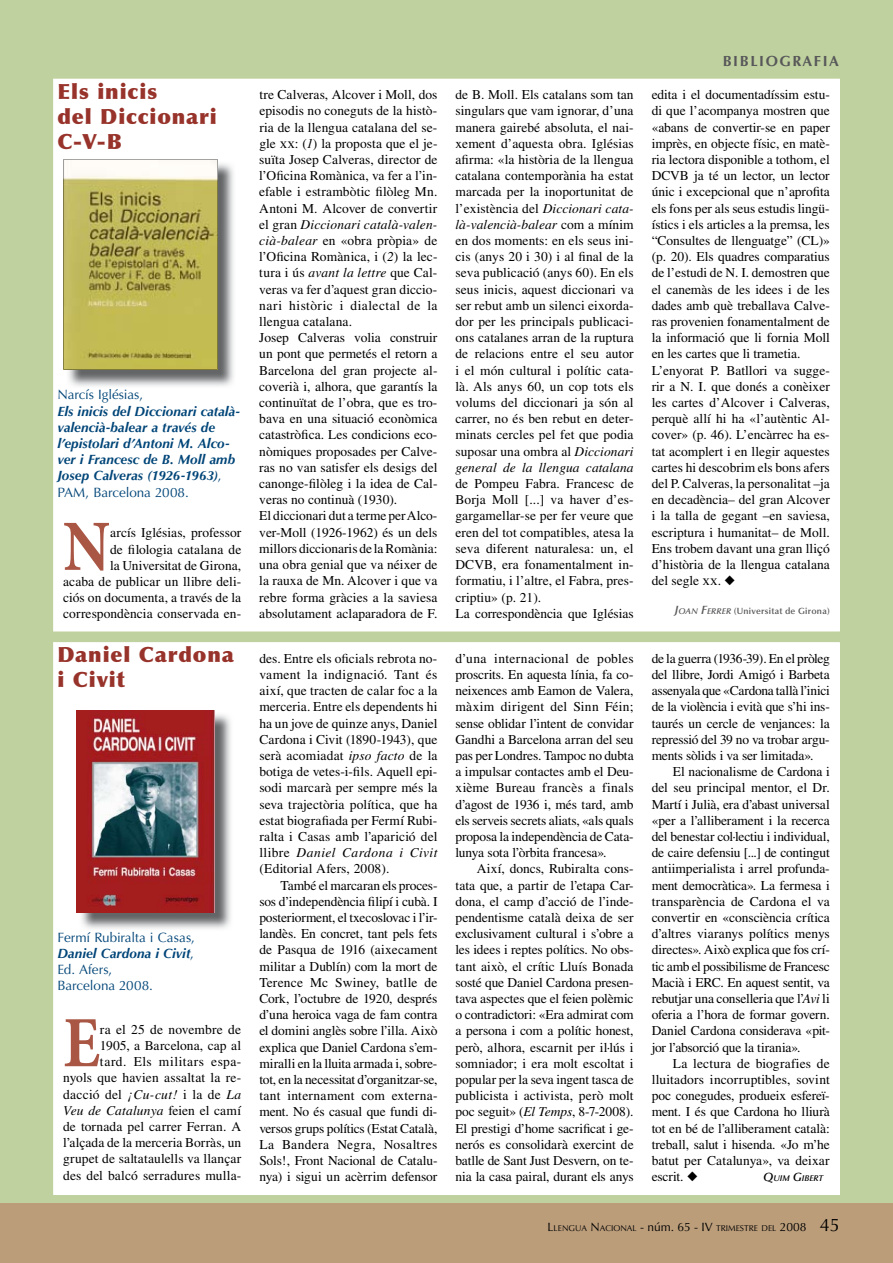
<style>
.page{position:relative;width:893px;height:1263px;background:#bfd19e}
.page>*{position:absolute;margin:0;border:0;box-sizing:border-box;transform-origin:0 0}
.t1{font:700 72.15px "Minion Pro";color:#a95644;scale:.88 1}
.t2{font:900 21px/25.2px "Optima LT Std";letter-spacing:.04em;color:#97332a}
.t3{font:700 14.7px "Optima LT Std";letter-spacing:.105em;color:#58585a}
.t4{font:13.5px/16.2px "Times";color:#000;text-align:justify}
.t5{font:italic 700 13.5px/16.2px "Optima LT Std";color:#004578}
.t6{font:13.5px/16.2px "Optima LT Std";letter-spacing:-.005em;color:#004578}
.t7{font:600 9px "Optima LT Std";letter-spacing:.025em;color:#58585a}
.t8{font:8.4px "Optima LT Std";color:#000}
.t9{font:italic 600 8.4px "Optima LT Std";letter-spacing:.01em;color:#000}
.s1{font-weight:400;font-style:normal}
.s2{font-weight:700;font-style:italic}
.s3{font-style:italic}
.s4{font-family:"Times Roman SC"}
.s5{font-style:italic;font-size:12px}
.s6{font-style:italic;font-size:8.4px}
.s7{font-size:12px}
.s8{font-size:18px}
</style>
<div class="page">
<div style="left:0;top:1203px;width:893px;height:60px;background:#bb9d7a"></div>
<div style="left:53px;top:642px;width:787px;height:553px;background:#fff"></div>
<div style="left:57px;top:647px;width:183px;height:62px;background:#fff"></div>
<img style="left:79px;top:713px;width:154px;height:218px">
<img style="left:77px;top:710px;width:138px;height:202px">
<div style="left:57px;top:932px;width:183px;height:69px;background:#fff"></div>
<div style="left:53px;top:79px;width:787px;height:552px;background:#fff"></div>
<div style="left:57px;top:389px;width:183px;height:119px;background:#fff"></div>
<img style="left:66px;top:162px;width:170px;height:226px">
<svg style="left:64px;top:159px;width:154px;height:211px;background:#beb762"></svg>
<div style="left:57px;top:83px;width:183px;height:72px;background:#fff"></div>
<h2 class="t2" style="left:57px;top:79px;width:161px">Els inicis<br>del Diccionari<br>C-V-B</h2>
<p class="t6" style="left:57px;top:387px;width:87px">Narcís Iglésias,</p>
<p class="t5" style="left:57px;top:403px;width:184px">Els inicis del Diccionari català&shy;valencià-balear a través de l’epistolari d’Antoni M. Alco&shy;ver i Francesc de B. Moll amb<br>Josep Calveras (1926-1963)<span class="s1">,<br>PAM, Barcelona 2008.</span></p>
<h1 class="t1" style="left:63px;top:496px;width:55px">N</h1>
<p class="t4" style="left:63px;top:525px;width:180px;text-align:right">arcís Iglésias, professor<br>de filologia catalana de<br>la Universitat de Girona,<br>acaba de publicar un llibre deli&shy;ciós on documenta, a través de la correspondència conservada en-</p>
<h2 class="t2" style="left:57px;top:642px;width:178px">Daniel Cardona i Civit</h2>
<p class="t6" style="left:57px;top:929px;width:139px">Fermí Rubiralta i Casas,<br><span class="s2">Daniel Cardona i Civit</span>,<br>Ed. Afers,<br>Barcelona 2008.</p>
<h1 class="t1" style="left:63px;top:992px;width:43px">E</h1>
<p class="t4" style="left:63px;top:1021px;width:180px;text-align:right">ra el 25 de novembre de<br>1905, a Barcelona, cap al<br>tard. Els militars espa-<br>nyols que havien assaltat la re&shy;dacció del <span class="s3">¡Cu-cut!</span> i la de <span class="s3">La<br>Veu de Catalunya</span> feien el camí de tornada pel carrer Ferran. A l’alçada de la merceria Borràs, un grupet de saltataulells va llançar des del balcó serradures mulla-</p>
<p class="t4" style="left:259px;top:87px;width:180px;text-align:left">tre Calveras, Alcover i Moll, dos episodis no coneguts de la histò&shy;ria de la llengua catalana del se&shy;gle <span class="s4">xx</span>: (<span class="s3">1</span>) la proposta que el je&shy;suïta Josep Calveras, director de l’Oficina Romànica, va fer a l’in&shy;efable i estrambòtic filòleg Mn.<br>Antoni M. Alcover de convertir el gran <span class="s3">Diccionari català-valen&shy;cià-balear</span> en «obra pròpia» de l’Oficina Romànica, i (<span class="s3">2</span>) la lec&shy;tura i ús <span class="s3">avant la lettre</span> que Cal&shy;veras va fer d’aquest gran diccio&shy;nari històric i dialectal de la llengua catalana.<br>Josep Calveras volia construir un pont que permetés el retorn a<br>Barcelona del gran projecte al&shy;coverià i, alhora, que garantís la continuïtat de l’obra, que es tro&shy;bava en una situació econòmica catastròfica. Les condicions eco&shy;nòmiques proposades per Calve&shy;ras no van satisfer els desigs del canonge-filòleg i la idea de Cal&shy;veras no continuà (1930).<br>El diccionari dut a terme per Al co&shy;ver-Moll (1926- 1962) és un dels millors diccionaris de la Ro mà nia: una obra genial que va néixer de la rauxa de Mn. Alcover i que va rebre forma gràcies a la saviesa absolutament aclaparadora de F.</p>
<p class="t4" style="left:455px;top:87px;width:180px">de B. Moll. Els catalans som tan singulars que vam ignorar, d’una manera gairebé absoluta, el nai&shy;xement d’aquesta obra. Iglésias afirma: «la història de la llengua catalana contemporània ha estat marcada per la inoportunitat de l’existència del <span class="s3">Diccionari cata&shy;là-valencià-balear</span> com a mínim en dos moments: en els seus ini&shy;cis (anys 20 i 30) i al final de la seva publicació (anys 60). En els seus inicis, aquest diccionari va ser rebut amb un silenci eixorda&shy;dor per les principals publicaci&shy;ons catalanes arran de la ruptura de relacions entre el seu autor i el món cultural i polític cata&shy;là. Als anys 60, un cop tots els volums del diccionari ja són al carrer, no és ben rebut en deter&shy;minats cercles pel fet que podia suposar una ombra al <span class="s3">Diccionari general de la llengua catalana</span></p>
<p class="t4" style="left:455px;top:475px;width:180px;text-align:left">de Pompeu Fabra. Francesc de<br>Borja Moll [...] va haver d’es&shy;gargamellar-se per fer veure que eren del tot compatibles, atesa la seva diferent naturalesa: un, el<br>DCVB, era fonamentalment in&shy;formatiu, i l’altre, el Fabra, pres&shy;criptiu» (p. 21).<br>La correspondència que Iglésias</p>
<p class="t4" style="left:259px;top:650px;width:180px">des. Entre els oficials rebrota no&shy;vament la indignació. Tant és així, que tracten de calar foc a la merceria. Entre els dependents hi ha un jove de quinze anys, Daniel Cardona i Civit (1890-1943), que serà acomiadat <span class="s3">ipso facto</span> de la botiga de vetes-i-fils. Aquell epi&shy;sodi marcarà per sempre més la seva trajectòria política, que ha estat biografiada per Fermí Rubi&shy;ralta i Casas amb l’aparició del llibre <span class="s3">Daniel Cardona i Civit </span>(Editorial Afers, 2008).</p>
<p class="t4" style="left:259px;top:877px;width:180px;text-indent:21px">També el marcaran els proces&shy;sos d’independència filipí i cubà. I posteriorment, el txecoslovac i l’ir&shy;landès. En concret, tant pels fets de Pasqua de 1916 (aixecament militar a Dublín) com la mort de Terence Mc Swiney, batlle de Cork, l’octubre de 1920, després d’una heroica vaga de fam contra el domini anglès sobre l’illa. Això explica que Daniel Cardona s’em&shy;miralli en la lluita armada i, sobre&shy;tot, en la necessitat d’organitzar-se, tant internament com externa&shy;ment. No és casual que fundi di&shy;versos grups polítics (Estat Català, La Bandera Negra, Nosaltres Sols!, Front Nacional de Catalu&shy;nya) i sigui un acèrrim defensor</p>
<p class="t4" style="left:455px;top:650px;width:180px">d’una internacional de pobles proscrits. En aquesta línia, fa co&shy;neixences amb Eamon de Valera, màxim dirigent del Sinn Féin; sense oblidar l’intent de convidar Gandhi a Barcelona arran del seu pas per Londres. Tampoc no dubta a impulsar contactes amb el Deu&shy;xième Bureau francès a finals d’agost de 1936 i, més tard, amb els serveis secrets aliats, «als quals proposa la independència de Cata&shy;lunya sota l’òrbita francesa».</p>
<p class="t4" style="left:455px;top:861px;width:180px;text-indent:21px">Així, doncs, Rubiralta cons&shy;tata que, a partir de l’etapa Car&shy;do na, el camp d’acció de l’inde&shy;pendentisme català deixa de ser exclusivament cultural i s’obre a les idees i reptes polítics. No obs&shy;tant això, el crític Lluís Bonada sosté que Daniel Cardona presen&shy;tava aspectes que el feien polèmic o contradictori: «Era admirat com a persona i com a polític honest, però, alhora, escarnit per il·lús i somniador; i era molt escoltat i popular per la seva ingent tasca de publicista i activista, però molt poc seguit» (<span class="s3">El Temps</span>, 8-7-2008).<br>El prestigi d’ho me sacrificat i ge&shy;nerós es consolidarà exercint de batlle de Sant Just Desvern, on te&shy;nia la casa pairal, durant els anys</p>
<p class="t3" style="left:723px;top:52px;width:118px">BIBLIOGRAFIA</p>
<p class="t4" style="left:652px;top:87px;width:180px;text-align:left">edita i el documentadíssim estu&shy;di que l’acompanya mostren que «abans de convertir-se en paper imprès, en objecte físic, en matè&shy;ria lectora disponible a tothom, el<br>DCVB ja té un lector, un lector únic i excepcional que n’aprofita els fons per als seus estudis lingü&shy;ístics i els articles a la premsa, les “Consultes de llenguatge” (CL)» (p. 20). Els quadres comparatius de l’estudi de N. I. demostren que el canemàs de les idees i de les dades amb què treballava Calve&shy;ras provenien fonamentalment de la informació que li fornia Moll en les cartes que li trametia.<br>L’enyorat P. Batllori va sugge&shy;rir a N. I. que donés a conèixer les cartes d’Alcover i Calveras, perquè allí hi ha «l’autèntic Al&shy;cover» (p. 46). L’encàrrec ha es&shy;tat acomplert i en llegir aquestes cartes hi descobrim els bons afers del P. Calveras, la personalitat –ja en decadència– del gran Alcover i la talla de gegant –en saviesa, escriptura i humanitat– de Moll.<br>Ens trobem davant una gran lliçó d’història de la llengua catalana del segle <span class="s4">xx.</span> ◆</p>
<p class="t7" style="left:675px;top:605px;width:156px"><span class="s5">J</span><span class="s6">OAN</span> <span class="s5">F</span><span class="s6">ERRER</span> (Universitat de Girona)</p>
<p class="t4" style="left:652px;top:650px;width:180px">de la guerra (1936-39). En el pròleg del llibre, Jordi Amigó i Barbeta assenyala que «Cardona tallà l’inici de la violència i evità que s’hi ins&shy;taurés un cercle de venjances: la repressió del 39 no va trobar argu&shy;ments sòlids i va ser limitada».</p>
<p class="t4" style="left:652px;top:763px;width:180px;text-indent:21px">El nacionalisme de Cardona i del seu principal mentor, el Dr.<br>Martí i Julià, era d’abast universal «per a l’alliberament i la recerca del benestar col·lectiu i individual, de caire defensiu [...] de contingut antiimperialista i arrel profun da&shy;ment democràtica». La fermesa i transparència de Cardona el va convertir en «consciència crítica d’altres viaranys polítics menys directes». Això explica que fos crí&shy;tic amb el possibilisme de Francesc Macià i ERC. En aquest sentit, va rebutjar una conselleria que l’<span class="s3">Avi</span> li oferia a l’hora de formar govern.<br>Daniel Cardona considerava «pit&shy;jor l’absorció que la tirania».</p>
<p class="t4" style="left:652px;top:1055px;width:180px;text-indent:21px">La lectura de biografies de lluitadors incorruptibles, sovint poc conegudes, produeix esfereï&shy;ment. I és que Cardona ho lliurà tot en bé de l’alliberament català: treball, salut i hisenda. «Jo m’he batut per Catalunya», va deixar escrit. ◆</p>
<p class="t9" style="left:763px;top:1173px;width:62px"><span class="s7">Q</span>UIM <span class="s7">G</span>IBERT</p>
<p class="t8" style="left:548px;top:1223px;width:294px"><span class="s7">L</span>LENGUA <span class="s7">N</span>ACIONAL <span class="s7">- núm. 65 -</span> <span class="s7">IV</span> TRIMESTRE DEL <span class="s7">2008</span> <span class="s8">45</span></p>
</div>
